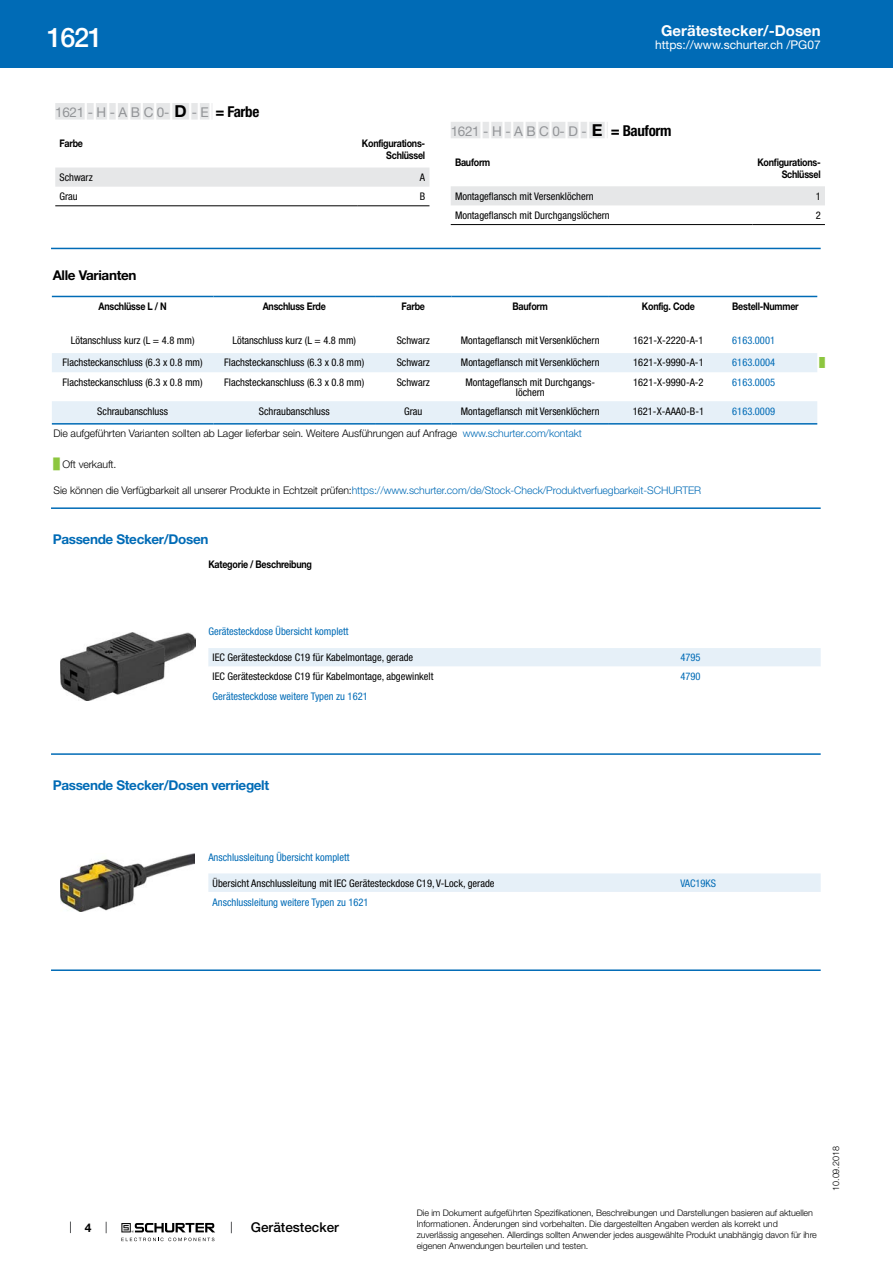
<style>
.page{position:relative;width:893px;height:1263px;background:#fff}
.page>*{position:absolute;margin:0;border:0;box-sizing:border-box;transform-origin:0 0}
.t1{font:500 27px "Helvetica Neue LT";color:#fff}
.t2{font:700 15px "Helvetica Neue LT";color:#fff}
.t3{font:13.5px "Helvetica Neue LT";letter-spacing:-.025em;color:#939598}
.t4{font:700 13.5px "Helvetica Neue LT";letter-spacing:-.025em;color:#006bb6}
.t5{font:500 13.5px "Helvetica Neue LT";color:#000}
.t6{font:700 13.5px "Helvetica Neue LT";letter-spacing:-.025em;color:#000}
.t7{font:12px "Helvetica Neue LT";color:#fff}
.t8{font:700 12px "Helvetica Neue LT";color:#000}
.t9{font:condensed 10.5px/10.5px "Helvetica Neue LT";color:#000;text-align:center}
.t10{font:condensed 10.5px "Helvetica Neue LT";color:#006bb6}
.t11{font:700 10.5px/12.6px "Helvetica Neue LT";letter-spacing:-.025em;color:#000;text-align:right;scale:.85 1}
.t12{font:300 10.5px "Helvetica Neue LT";letter-spacing:-.01em;color:#006bb6}
.t13{font:300 10.5px "Helvetica Neue LT";letter-spacing:-.01em;color:#000}
.t14{font:300 9px/10.8px "Helvetica Neue LT";letter-spacing:-.01em;color:#000}
.t15{font:9px "Arial Unicode MS";color:#8dc63f}
.s1{font-weight:700;font-size:19.5px;color:#fff}
.s2{font-weight:700;font-size:16.5px;color:#000}
.s3{font-family:"Helvetica Neue LT Std";font-weight:700;font-stretch:condensed;font-size:15px;color:#000}
.s4{color:#006bb6}
.s5{font-family:"Arial Unicode MS";font-weight:400;color:#8dc63f}
.s6{color:#000}
</style>
<div class="page">
<svg style="left:70px;top:1221px;width:1px;height:12px"></svg>
<svg style="left:121px;top:1223px;width:94px;height:18px"></svg>
<div style="left:0;top:0;width:893px;height:68px;background:#006bb6"></div>
<div style="left:55px;top:103px;width:157px;height:17px;background:#e6e7e8"></div>
<svg style="left:55px;top:167px;width:374px;height:39px"></svg>
<hr style="left:55px;top:206px;width:302px;height:1px;background:#000">
<hr style="left:357px;top:206px;width:72px;height:1px;background:#000">
<div style="left:451px;top:122px;width:157px;height:16px;background:#e6e7e8"></div>
<div style="left:451px;top:186px;width:374px;height:20px;background:#e6e7e8"></div>
<hr style="left:451px;top:224px;width:302px;height:1px;background:#000">
<hr style="left:753px;top:224px;width:72px;height:1px;background:#000">
<hr style="left:51px;top:248px;width:770px;height:1px;background:#006bb6">
<svg style="left:52px;top:297px;width:765px;height:1px"></svg>
<svg style="left:52px;top:353px;width:765px;height:70px;fill:#e6f0f8"></svg>
<hr style="left:52px;top:296px;width:161px;height:1px;background:#006bb6">
<hr style="left:213px;top:296px;width:162px;height:1px;background:#006bb6">
<hr style="left:375px;top:296px;width:77px;height:1px;background:#006bb6">
<hr style="left:452px;top:296px;width:157px;height:1px;background:#006bb6">
<hr style="left:609px;top:296px;width:119px;height:1px;background:#006bb6">
<hr style="left:728px;top:296px;width:89px;height:1px;background:#006bb6">
<hr style="left:52px;top:423px;width:161px;height:2px;background:#006bb6">
<hr style="left:213px;top:423px;width:162px;height:2px;background:#006bb6">
<hr style="left:375px;top:423px;width:77px;height:2px;background:#006bb6">
<hr style="left:452px;top:423px;width:157px;height:2px;background:#006bb6">
<hr style="left:609px;top:423px;width:119px;height:2px;background:#006bb6">
<hr style="left:728px;top:423px;width:89px;height:2px;background:#006bb6">
<hr style="left:51px;top:507px;width:770px;height:2px;background:#006bb6">
<img style="left:60px;top:632px;width:135px;height:68px">
<div style="left:208px;top:648px;width:613px;height:18px;background:#e6f0f8"></div>
<hr style="left:51px;top:753px;width:770px;height:2px;background:#006bb6">
<img style="left:61px;top:854px;width:133px;height:57px">
<div style="left:208px;top:873px;width:613px;height:19px;background:#e6f0f8"></div>
<hr style="left:51px;top:969px;width:770px;height:2px;background:#006bb6">
<h1 class="t1" style="left:47px;top:21px;width:57px">1621</h1>
<p class="t3" style="left:55px;top:104px;width:206px">1621<span class="s1">|</span>-<span class="s1">|</span>H<span class="s1">|</span>-<span class="s1">|</span>A<span class="s1">|</span>B<span class="s1">|</span>C<span class="s1">|</span>0-<span class="s1">|</span><span class="s2">D</span><span class="s1">|</span>-<span class="s1">|</span>E<span class="s1">|</span> <span class="s3">= Farbe</span></p>
<p class="t11" style="left:60px;top:137px;width:29px">Farbe</p>
<p class="t11" style="left:362px;top:137px;width:76px">Konfigurations-<br>Schlüssel</p>
<p class="t9" style="left:60px;top:172px;width:35px">Schwarz</p>
<p class="t9" style="left:420px;top:172px;width:7px">A</p>
<p class="t9" style="left:60px;top:191px;width:20px">Grau</p>
<p class="t9" style="left:420px;top:191px;width:7px">B</p>
<h2 class="t2" style="left:661px;top:21px;width:161px">Gerätestecker/-Dosen</h2>
<p class="t7" style="left:655px;top:38px;width:167px">https://www.schurter.ch /PG07</p>
<p class="t3" style="left:451px;top:123px;width:222px">1621<span class="s1">|</span>-<span class="s1">|</span>H<span class="s1">|</span>-<span class="s1">|</span>A<span class="s1">|</span>B<span class="s1">|</span>C<span class="s1">|</span>0-<span class="s1">|</span>D<span class="s1">|</span>-<span class="s1">|</span><span class="s2">E</span><span class="s1">|</span> <span class="s3">= Bauform</span></p>
<p class="t11" style="left:455px;top:155px;width:43px">Bauform</p>
<p class="t11" style="left:757px;top:155px;width:76px">Konfigurations-<br>Schlüssel</p>
<p class="t9" style="left:455px;top:191px;width:140px">Montageflansch mit Versenklöchern</p>
<p class="t9" style="left:816px;top:191px;width:7px">1</p>
<p class="t9" style="left:455px;top:210px;width:156px">Montageflansch mit Durchgangslöchern</p>
<p class="t9" style="left:816px;top:210px;width:7px">2</p>
<p class="t6" style="left:53px;top:266px;width:85px">Alle Varianten</p>
<p class="t11" style="left:99px;top:299px;width:82px">Anschlüsse L / N</p>
<p class="t11" style="left:263px;top:299px;width:76px">Anschluss Erde</p>
<p class="t11" style="left:402px;top:299px;width:29px">Farbe</p>
<p class="t11" style="left:513px;top:299px;width:43px">Bauform</p>
<p class="t11" style="left:642px;top:299px;width:64px">Konfig. Code</p>
<p class="t11" style="left:732px;top:299px;width:80px">Bestell-Nummer</p>
<p class="t9" style="left:71px;top:335px;width:125px">Lötanschluss kurz (L = 4.8 mm)</p>
<p class="t9" style="left:232px;top:335px;width:125px">Lötanschluss kurz (L = 4.8 mm)</p>
<p class="t9" style="left:397px;top:335px;width:35px">Schwarz</p>
<p class="t9" style="left:461px;top:335px;width:140px">Montageflansch mit Versenklöchern</p>
<p class="t9" style="left:633px;top:335px;width:72px">1621-X-2220-A-1</p>
<p class="t10" style="left:732px;top:334px;width:44px">6163.0001</p>
<p class="t9" style="left:63px;top:357px;width:142px">Flachsteckanschluss (6.3 x 0.8 mm)</p>
<p class="t9" style="left:224px;top:357px;width:142px">Flachsteckanschluss (6.3 x 0.8 mm)</p>
<p class="t9" style="left:397px;top:357px;width:35px">Schwarz</p>
<p class="t9" style="left:461px;top:357px;width:140px">Montageflansch mit Versenklöchern</p>
<p class="t9" style="left:633px;top:357px;width:72px">1621-X-9990-A-1</p>
<p class="t10" style="left:732px;top:357px;width:44px">6163.0004</p>
<p class="t15" style="left:819px;top:356px;width:7px">█</p>
<p class="t9" style="left:63px;top:377px;width:142px">Flachsteckanschluss (6.3 x 0.8 mm)</p>
<p class="t9" style="left:224px;top:377px;width:142px">Flachsteckanschluss (6.3 x 0.8 mm)</p>
<p class="t9" style="left:397px;top:377px;width:35px">Schwarz</p>
<p class="t9" style="left:465px;top:377px;width:131px">Montageflansch mit Durchgangs&shy;löchern</p>
<p class="t9" style="left:633px;top:377px;width:72px">1621-X-9990-A-2</p>
<p class="t10" style="left:732px;top:376px;width:44px">6163.0005</p>
<p class="t9" style="left:97px;top:406px;width:72px">Schraubanschluss</p>
<p class="t9" style="left:259px;top:406px;width:72px">Schraubanschluss</p>
<p class="t9" style="left:404px;top:406px;width:20px">Grau</p>
<p class="t9" style="left:461px;top:406px;width:140px">Montageflansch mit Versenklöchern</p>
<p class="t9" style="left:633px;top:406px;width:73px">1621-X-AAA0-B-1</p>
<p class="t10" style="left:732px;top:405px;width:44px">6163.0009</p>
<p class="t13" style="left:54px;top:427px;width:530px">Die aufgeführten Varianten sollten ab Lager lieferbar sein. Weitere Ausführungen auf Anfrage <span class="s4">www.schurter.com/kontakt</span></p>
<p class="t13" style="left:54px;top:457px;width:64px"><span class="s5">█</span> Oft verkauft.</p>
<p class="t12" style="left:54px;top:483px;width:649px"><span class="s6">Sie können die Verfügbarkeit all unserer Produkte in Echtzeit prüfen:</span>https://www.schurter.com/de/Stock-Check/Produktverfuegbarkeit-SCHURTER</p>
<p class="t4" style="left:53px;top:531px;width:157px">Passende Stecker/Dosen</p>
<p class="t11" style="left:208px;top:557px;width:123px">Kategorie / Beschreibung</p>
<p class="t10" style="left:208px;top:626px;width:142px">Gerätesteckdose Übersicht komplett</p>
<p class="t9" style="left:213px;top:652px;width:202px">IEC Gerätesteckdose C19 für Kabelmontage, gerade</p>
<p class="t10" style="left:680px;top:652px;width:22px">4795</p>
<p class="t9" style="left:213px;top:671px;width:222px">IEC Gerätesteckdose C19 für Kabelmontage, abgewinkelt</p>
<p class="t10" style="left:680px;top:670px;width:22px">4790</p>
<p class="t10" style="left:213px;top:690px;width:157px">Gerätesteckdose weitere Typen zu 1621</p>
<p class="t4" style="left:53px;top:777px;width:218px">Passende Stecker/Dosen verriegelt</p>
<p class="t8" style="left:85px;top:1220px;width:8px">4</p>
<p class="t10" style="left:208px;top:851px;width:143px">Anschlussleitung Übersicht komplett</p>
<p class="t9" style="left:213px;top:878px;width:283px">Übersicht Anschlussleitung mit IEC Gerätesteckdose C19, V-Lock, gerade</p>
<p class="t10" style="left:680px;top:877px;width:37px">VAC19KS</p>
<p class="t10" style="left:213px;top:897px;width:158px">Anschlussleitung weitere Typen zu 1621</p>
<p class="t5" style="left:251px;top:1219px;width:90px">Gerätestecker</p>
<p class="t14" style="left:417px;top:1207px;width:402px">Die im Dokument aufgeführten Spezifikationen, Beschreibungen und Darstellungen basieren auf aktuellen Informationen. Änderungen sind vorbehalten. Die dargestellten Angaben werden als korrekt und zuverlässig angesehen. Allerdings sollten Anwender jedes ausgewählte Produkt unabhängig davon für ihre eigenen Anwendungen beurteilen und testen.</p>
<p class="t14" style="left:830px;top:1191px;width:46px;rotate:-90deg">10.09.2018</p>
</div>
